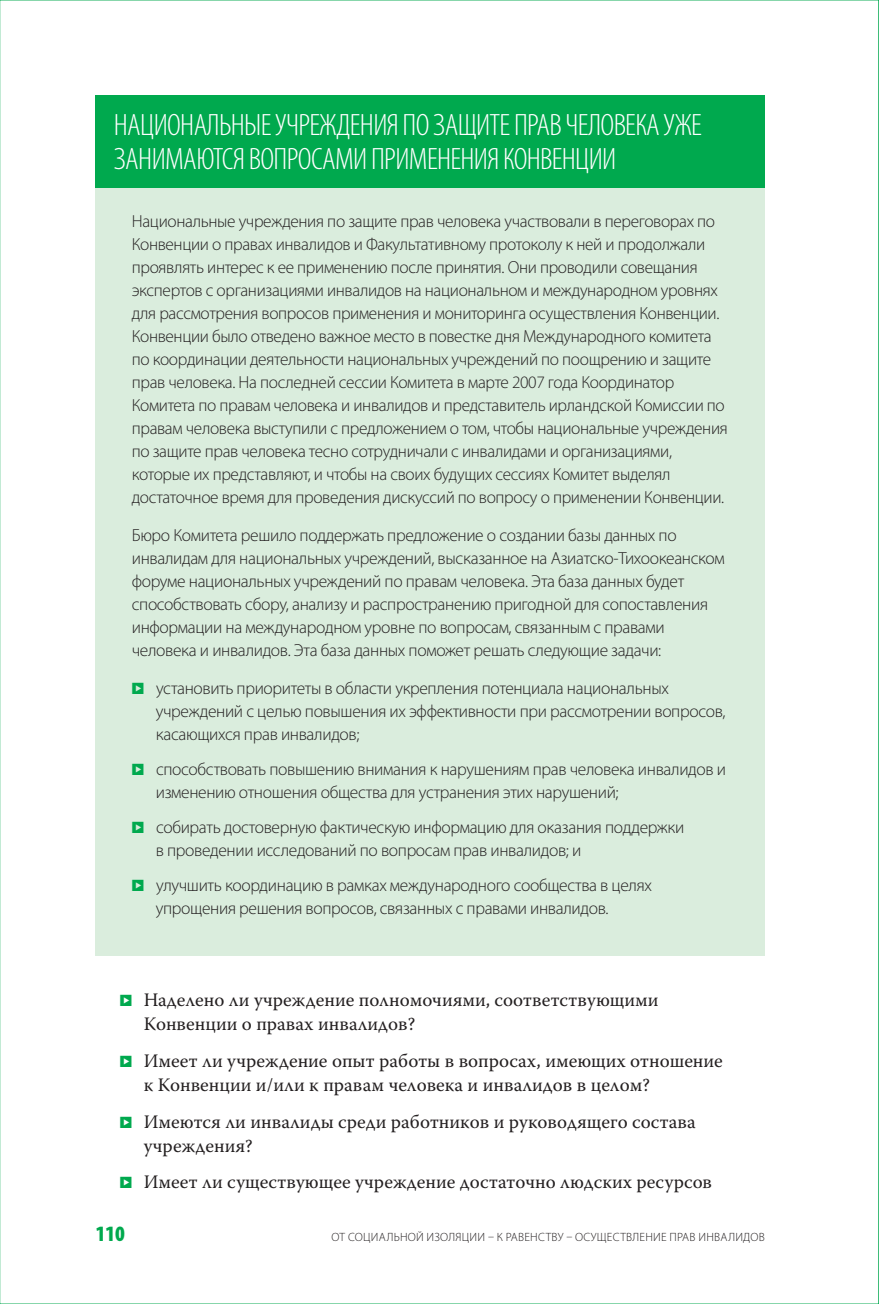
<style>
.page{position:relative;width:879px;height:1304px;background:#fff}
.page>*{position:absolute;margin:0;border:0;box-sizing:border-box;transform-origin:0 0}
.Box-Head_R{font:300 condensed 31px/34px "Myriad Pro";letter-spacing:-.02em;color:#fff;scale:1.05 1}
.t1{font:900 condensed 22px "Myriad Pro";color:#00a94e}
.Text-BulletPoint{font:19px/24px "Warnock Pro";color:#231f20}
.Box-Text_R{font:300 17.6px/23px "Myriad Pro";letter-spacing:-.02em;color:#231f20}
.Box-Text_bullet_list{font:300 17.6px/23px "Myriad Pro";letter-spacing:-.02em;color:#231f20}
.t2{font:300 12px "Myriad Pro";letter-spacing:.04em;color:#231f20}
.t3{font:300 12px "Myriad Pro";letter-spacing:.02em;color:#231f20}
.s1{font-family:"Mini Pics ST Directional";font-weight:400;font-size:14px;color:#00a94e}
.s2{font-family:"Mini Pics ST Directional";font-size:14px;color:#00a94e}
</style>
<div class="page">
<div style="left:96px;top:96px;width:669px;height:860px;background:#daeddd"></div>
<div style="left:96px;top:96px;width:669px;height:92px;background:#00a94e"></div>
<p class="Box-Head_R" style="left:114px;top:108px;width:561px">НАЦИОНАЛЬНЫЕ УЧРЕЖДЕНИЯ ПО ЗАЩИТЕ ПРАВ ЧЕЛОВЕКА УЖЕ<br>ЗАНИМАЮТСЯ ВОПРОСАМИ ПРИМЕНЕНИЯ КОНВЕНЦИИ</p>
<p class="Box-Text_R" style="left:132px;top:210px;width:597px">Национальные учреждения по защите прав человека участвовали в переговорах по Конвенции о правах инвалидов и Факультативному протоколу к ней и продолжали проявлять интерес к ее применению после принятия. Они проводили совещания экспертов с организациями инвалидов на национальном и международном уровнях для рассмотрения вопросов применения и мониторинга осуществления Конвенции.<br>Конвенции было отведено важное место в повестке дня Международного комитета по координации деятельности национальных учреждений по поощрению и защите прав человека. Н а последней сессии Комитета в марте 2007 года Координатор Комитета по правам человека и инвалидов и представитель ирландской Комиссии по правам человека выступили с предложением о том, чтобы национальные учреждения по защите прав человека тесно сотрудничали с инвалидами и организациями, которые их представляют, и чтобы на своих будущих сессиях Комитет выделял достаточное время для проведения дискуссий по вопросу о применении Конвенции.</p>
<p class="Box-Text_R" style="left:132px;top:524px;width:594px">Бюро Комитета решило поддержать предложение о создании базы данных по инвалидам для национальных учреждений, высказанное на Азиатско-Тихоокеанском форуме национальных учреждений по правам человека. Эта база данных будет способствовать сбору, анализу и распространению пригодной для сопоставления информации на международном уровне по вопросам, связанным с правами человека и инвалидов. Эта база данных поможет решать следующие задачи:</p>
<p class="Box-Text_bullet_list" style="left:156px;top:677px;width:571px;text-indent:-24px"><span class="s1">&amp;</span> установить приоритеты в области укрепления потенциала национальных учреждений с целью повышения их эффективности при рассмотрении вопросов, касающихся прав инвалидов;</p>
<p class="Box-Text_bullet_list" style="left:156px;top:758px;width:572px;text-indent:-24px"><span class="s1">&amp;</span> способствовать повышению внимания к нарушениям прав человека инвалидов и изменению отношения общества для устранения этих нарушений;</p>
<p class="Box-Text_bullet_list" style="left:156px;top:816px;width:530px;text-indent:-24px"><span class="s1">&amp;</span> собирать достоверную фактическую информацию для оказания поддержки в проведении исследований по вопросам прав инвалидов; и</p>
<p class="Box-Text_bullet_list" style="left:156px;top:874px;width:498px;text-indent:-24px"><span class="s1">&amp;</span> улучшить координацию в рамках международного сообщества в целях упрощения решения вопросов, связанных с правами инвалидов.</p>
<p class="Text-BulletPoint" style="left:144px;top:987px;width:516px;text-indent:-24px"><span class="s2">&amp;</span> Наделено ли учреждение полномочиями, соответствующими<br>Конвенции о правах инвалидов?</p>
<p class="Text-BulletPoint" style="left:144px;top:1048px;width:580px;text-indent:-24px"><span class="s2">&amp;</span> Имеет ли учреждение опыт работы в вопросах, имеющих отношение к Конвенции и/или к правам человека и инвалидов в целом?</p>
<p class="Text-BulletPoint" style="left:144px;top:1109px;width:553px;text-indent:-24px"><span class="s2">&amp;</span> Имеются ли инвалиды среди работников и руководящего состава учреждения?</p>
<p class="Text-BulletPoint" style="left:120px;top:1170px;width:594px"><span class="s2">&amp;</span> Имеет ли существующее учреждение достаточно людских ресурсов</p>
<p class="t1" style="left:96px;top:1219px;width:31px">110</p>
<p class="t3" style="left:331px;top:1229px;width:117px">От социальной изоля</p>
<p class="t2" style="left:462px;top:1229px;width:290px">ции – к равенству – Осуществление прав инвал идов</p>
</div>
